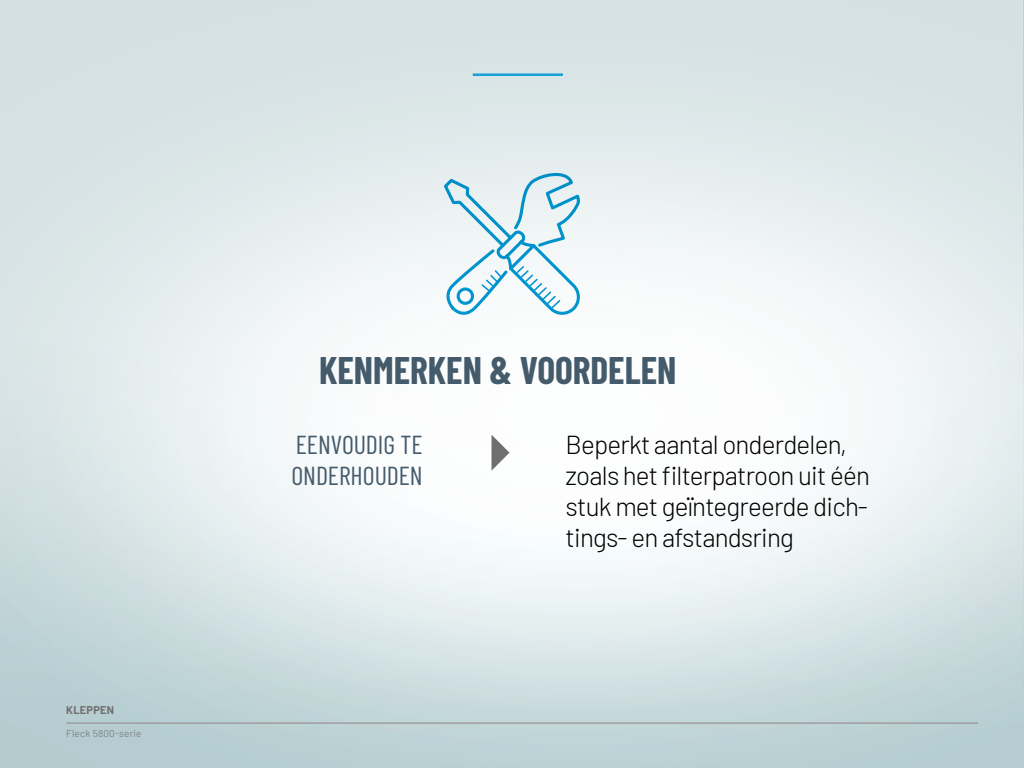
<style>
.page{position:relative;width:1024px;height:768px;background:#fff}
.page>*{position:absolute;margin:0;border:0;box-sizing:border-box;transform-origin:0 0}
.t1{font:700 37.5px "Barlow Condensed";color:#445b6c}
.t2{font:300 26px/31.2px "Barlow";letter-spacing:-.03em;color:#000}
.t3{font:26px/31.2px "Barlow Condensed";color:#445b6c}
.t4{font:700 11px "Barlow";letter-spacing:.02em;color:#706f6f}
.t5{font:300 10px "Barlow";letter-spacing:.02em;color:#706f6f}
</style>
<div class="page">
<div style="left:473px;top:74px;width:90px;height:2px;border:1px solid #0099d4"></div>
<svg style="left:492px;top:435px;width:18px;height:36px"></svg>
<svg style="left:444px;top:170px;width:144px;height:147px"></svg>
<hr style="left:66px;top:723px;width:912px;height:1px;background:#706f6f">
<p class="t4" style="left:66px;top:702px;width:49px">KLEPPEN</p>
<p class="t5" style="left:66px;top:726px;width:77px">Fleck 5800-serie</p>
<h1 class="t1" style="left:319px;top:344px;width:359px">KENMERKEN &amp; VOORDELEN</h1>
<p class="t3" style="left:291px;top:427px;width:133px">EENVOUDIG TE<br>ONDERHOUDEN</p>
<p class="t2" style="left:566px;top:427px;width:306px">Beperkt aantal onderdelen, zoals het filterpatroon uit één stuk met geïntegreerde dich&shy;tings- en afstandsring</p>
</div>
